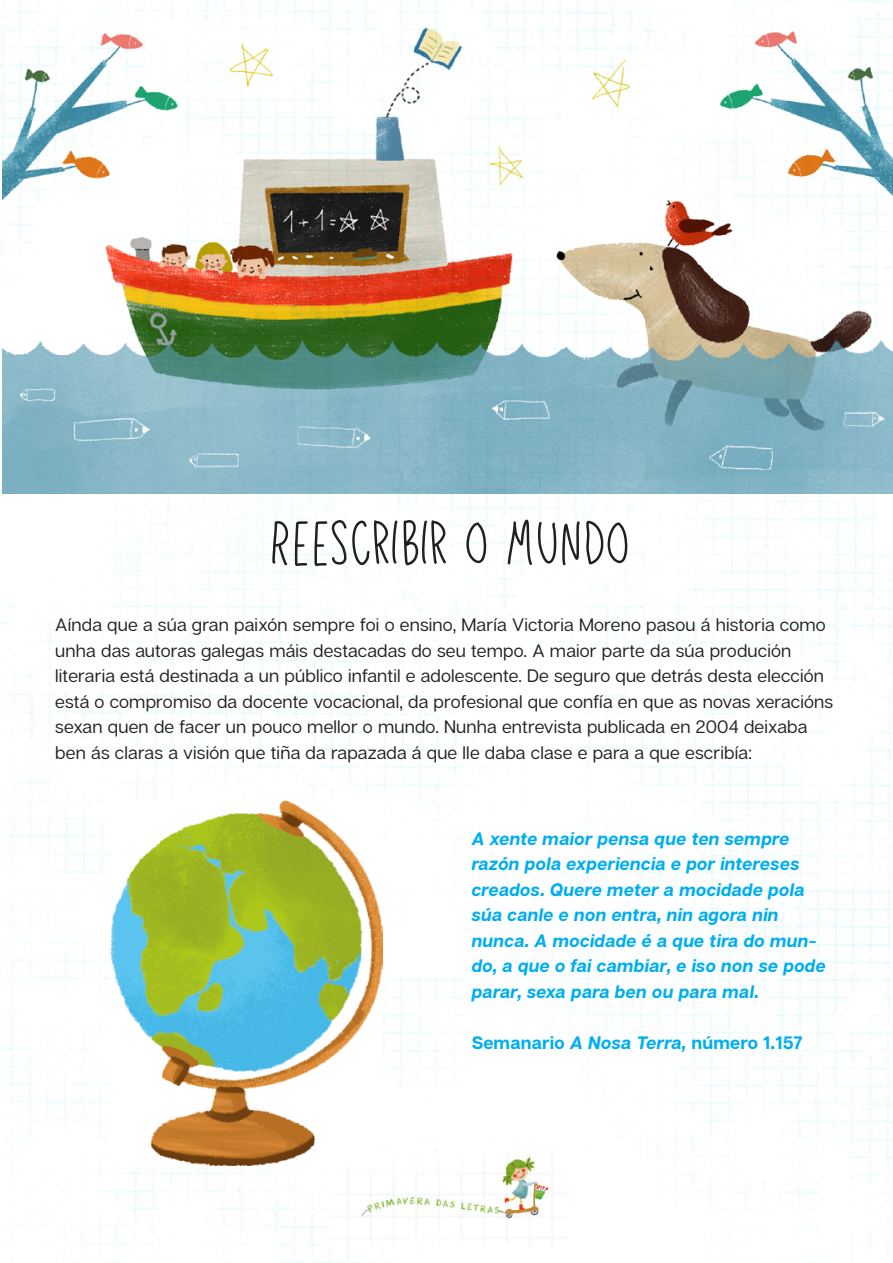
<style>
.page{position:relative;width:893px;height:1263px;background:#fff}
.page>*{position:absolute;margin:0;border:0;box-sizing:border-box;transform-origin:0 0}
.t1{font:54px "Louisville";color:#231f20}
.t2{font:18px/25.5px "Articulat C Fv 2 Text";letter-spacing:.01em;color:#231f20}
.t3{font:italic 700 18px/25.5px "Articulat C Fv 2";letter-spacing:.01em;color:#00aeef}
.t4{font:700 18px "Articulat C Fv 2";letter-spacing:.01em;color:#00aeef}
.s1{font-style:italic}
</style>
<div class="page">
<img style="left:0;top:0;width:893px;height:1263px">
<img style="left:111px;top:801px;width:271px;height:364px">
<img style="left:2px;top:3px;width:891px;height:490px">
<p class="t1" style="left:266px;top:513px;width:362px">REESCRIBIR O MUNDO</p>
<p class="t2" style="left:55px;top:612px;width:779px">Aínda que a súa gran paixón sempre foi o ensino, María Victoria Moreno pasou á historia como unha das autoras galegas máis destacadas do seu tempo. A maior parte da súa produción literaria está destinada a un público infantil e adolescente. De seguro que detrás desta elección está o compromiso da docente vocacional, da profesional que confía en que as novas xeracións sexan quen de facer un pouco mellor o mundo. Nunha entrevista publicada en 2004 deixaba ben ás claras a visión que tiña da rapazada á que lle daba clase e para a que escribía:</p>
<p class="t3" style="left:472px;top:827px;width:356px">A xente maior pensa que ten sempre razón pola experiencia e por intereses creados. Quere meter a mocidade pola súa canle e non entra, nin agora nin nunca. A mocidade é a que tira do mun&shy;do, a que o fai cambiar, e iso non se pode parar, sexa para ben ou para mal.</p>
<p class="t4" style="left:472px;top:1031px;width:332px">Semanario <span class="s1">A Nosa Terra,</span> número 1.157</p>
</div>
